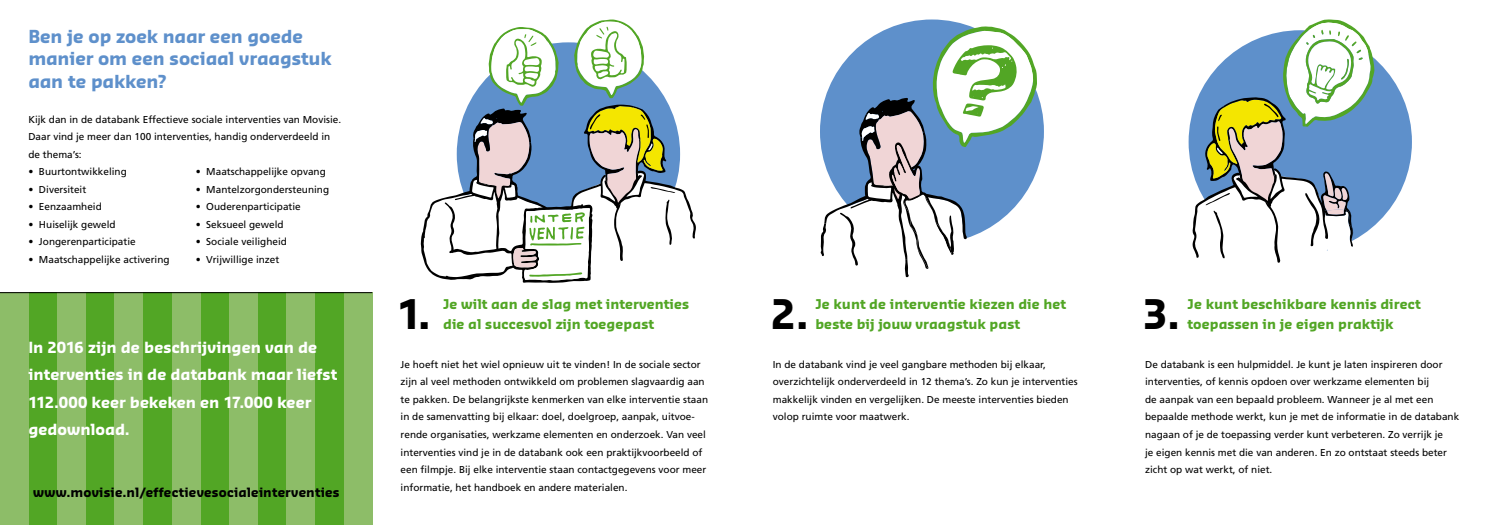
<style>
.page{position:relative;width:1489px;height:525px;background:#fff}
.page>*{position:absolute;margin:0;border:0;box-sizing:border-box;transform-origin:0 0}
.t1{font:700 39.75px "Sansa";color:#000}
.t2{font:700 17.5px/22.5px "Sansa";letter-spacing:-.01em;color:#5e90cb}
.t3{font:700 15px/27.5px "Sansa";letter-spacing:-.005em;color:#fff}
.t4{font:700 13.12px/20px "Sansa";letter-spacing:.005em;color:#52a625}
.t5{font:700 12.5px "Sansa";letter-spacing:.01em;color:#000}
.t6{font:10px/17.5px "Frutiger";color:#000}
</style>
<div class="page">
<div style="left:0;top:292px;width:372px;height:232px;background:#52a625"></div>
<div style="left:0;top:292px;width:28px;height:232px;background:#8dbd68"></div>
<div style="left:172px;top:292px;width:28px;height:232px;background:#8dbd68"></div>
<div style="left:57px;top:292px;width:28px;height:232px;background:#8dbd68"></div>
<div style="left:229px;top:292px;width:29px;height:232px;background:#8dbd68"></div>
<div style="left:114px;top:292px;width:29px;height:232px;background:#8dbd68"></div>
<div style="left:287px;top:292px;width:28px;height:232px;background:#8dbd68"></div>
<div style="left:344px;top:292px;width:28px;height:232px;background:#8dbd68"></div>
<hr style="left:0;top:292px;width:372px;height:1px;background:#000">
<svg style="left:421px;top:19px;width:275px;height:264px"></svg>
<div style="left:460px;top:217px;width:27px;height:27px;background:#fff"></div>
<div style="left:631px;top:208px;width:28px;height:26px;background:#fff"></div>
<svg style="left:820px;top:26px;width:216px;height:252px"></svg>
<div style="left:861px;top:224px;width:30px;height:31px;background:#fff"></div>
<div style="left:1188px;top:30px;width:223px;height:223px;background:#5e90cb;border-radius:50%"></div>
<svg style="left:1192px;top:19px;width:182px;height:244px"></svg>
<div style="left:1226px;top:214px;width:34px;height:28px;background:#fff"></div>
<h2 class="t2" style="left:28px;top:24px;width:305px">Ben je op zoek naar een goede manier om een sociaal vraagstuk aan te pakken?</h2>
<p class="t6" style="left:28px;top:110px;width:314px">Kijk dan in de databank Effectieve sociale interventies van Movisie.<br>Daar vind je meer dan 100 interventies, handig onderverdeeld in de thema’s:</p>
<p class="t6" style="left:28px;top:163px;width:100px">• Buurtontwikkeling</p>
<p class="t6" style="left:28px;top:180px;width:59px">• Diversiteit</p>
<p class="t6" style="left:28px;top:198px;width:75px">• Eenzaamheid</p>
<p class="t6" style="left:28px;top:215px;width:89px">• Huiselijk geweld</p>
<p class="t6" style="left:28px;top:233px;width:109px">• Jongerenparticipatie</p>
<p class="t6" style="left:28px;top:250px;width:143px">• Maatschappelijke activering</p>
<p class="t6" style="left:196px;top:163px;width:132px">• Maatschappelijke opvang</p>
<p class="t6" style="left:196px;top:180px;width:135px">• Mantelzorgondersteuning</p>
<p class="t6" style="left:196px;top:198px;width:107px">• Ouderenparticipatie</p>
<p class="t6" style="left:196px;top:215px;width:89px">• Seksueel geweld</p>
<p class="t6" style="left:196px;top:233px;width:93px">• Sociale veiligheid</p>
<p class="t6" style="left:196px;top:250px;width:85px">• Vrijwillige inzet</p>
<h3 class="t3" style="left:28px;top:333px;width:310px">In 2016 zijn de beschrijvingen van de interventies in de databank maar liefst<br>112.000 keer bekeken en 17.000 keer gedownload.</h3>
<p class="t5" style="left:33px;top:484px;width:308px">www.movisie.nl/effectievesocialeinterventies</p>
<h1 class="t1" style="left:397px;top:289px;width:35px">1.</h1>
<h3 class="t4" style="left:443px;top:293px;width:247px">Je wilt aan de slag met interventies die al succesvol zijn toegepast</h3>
<p class="t6" style="left:400px;top:355px;width:309px">Je hoeft niet het wiel opnieuw uit te vinden! In de sociale sector zijn al veel methoden ontwikkeld om problemen slagvaardig aan te pakken. De belangrijkste kenmerken van elke interventie staan in de samenvatting bij elkaar: doel, doelgroep, aanpak, uitvoe&shy;rende organisaties, werkzame elementen en onderzoek. Van veel interventies vind je in de databank ook een praktijkvoorbeeld of een filmpje. Bij elke interventie staan contactgegevens voor meer informatie, het handboek en andere materialen.</p>
<h1 class="t1" style="left:770px;top:289px;width:40px">2.</h1>
<h3 class="t4" style="left:815px;top:293px;width:252px">Je kunt de interventie kiezen die het beste bij jouw vraagstuk past</h3>
<p class="t6" style="left:772px;top:355px;width:306px">In de databank vind je veel gangbare methoden bij elkaar, overzichtelijk onderverdeeld in 12 thema’s. Zo kun je interventies makkelijk vinden en vergelijken. De meeste interventies bieden volop ruimte voor maatwerk.</p>
<h1 class="t1" style="left:1141px;top:289px;width:40px">3.</h1>
<h3 class="t4" style="left:1187px;top:293px;width:234px">Je kunt beschikbare kennis direct toepassen in je eigen praktijk</h3>
<p class="t6" style="left:1144px;top:355px;width:315px">De databank is een hulpmiddel. Je kunt je laten inspireren door interventies, of kennis opdoen over werkzame elementen bij<br>de aanpak van een bepaald probleem. Wanneer je al met een bepaalde methode werkt, kun je met de informatie in de databank nagaan of je de toepassing verder kunt verbeteren. Zo verrijk je<br>je eigen kennis met die van anderen. En zo ontstaat steeds beter zicht op wat werkt, of niet.</p>
</div>
